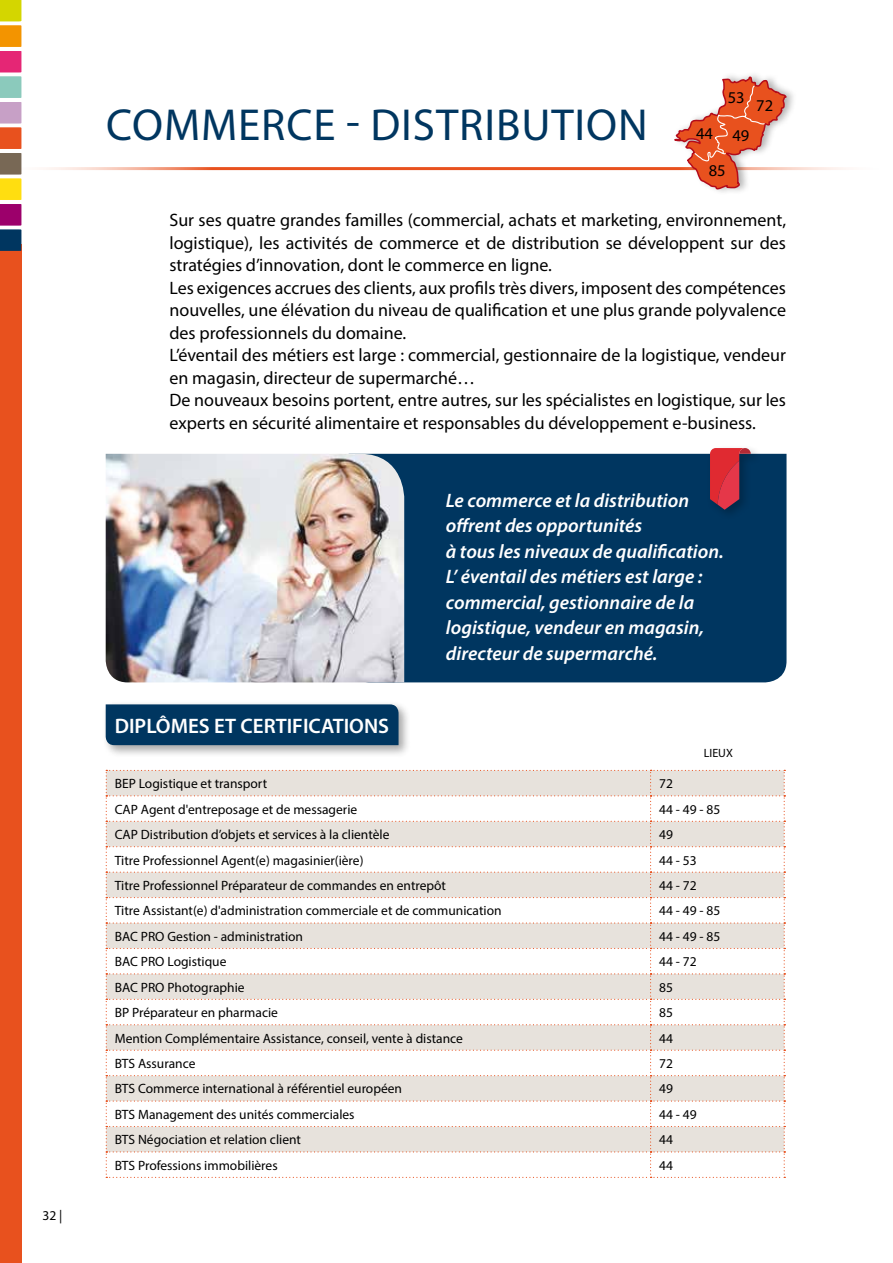
<style>
.page{position:relative;width:893px;height:1263px;background:#fff}
.page>*{position:absolute;margin:0;border:0;box-sizing:border-box;transform-origin:0 0}
.t1{font:45px "Myriad Pro";letter-spacing:.02em;color:#003660}
.t2{font:600 21px "Myriad Pro";color:#fff}
.t3{font:italic 600 19.5px/25.5px "Myriad Pro";color:#fff}
.t4{font:18px/22.5px "Myriad Pro";color:#000}
.t5{font:16.5px "Myriad Pro";color:#000}
.t6{font:13.5px "Myriad Pro";color:#000}
.t7{font:12px "Myriad Pro";color:#000}
</style>
<div class="page">
<div style="left:0;top:244px;width:21px;height:1019px;background:#e8511e"></div>
<hr style="left:0;top:167px;width:892px;height:3px;background:#e8511e">
<div style="left:102px;top:701px;width:309px;height:57px;background:#000;opacity:.35"></div>
<div style="left:106px;top:704px;width:293px;height:41px;background:#003660"></div>
<svg style="left:106px;top:770px;width:679px;height:408px"></svg>
<div style="left:404px;top:454px;width:382px;height:228px;background:#003660"></div>
<img style="left:106px;top:454px;width:298px;height:228px">
<div style="left:706px;top:444px;width:57px;height:77px;background:#000;opacity:.25"></div>
<svg style="left:710px;top:448px;width:41px;height:62px;background:#973044"></svg>
<svg style="left:0;top:0;width:21px;height:251px;background:#bd8c6b"></svg>
<div style="left:672px;top:70px;width:125px;height:126px;background:#000;opacity:.3"></div>
<svg style="left:672px;top:76px;width:116px;height:114px"></svg>
<p class="t6" style="left:43px;top:1207px;width:21px">32 |</p>
<h1 class="t1" style="left:106px;top:97px;width:543px">COMMERCE - DISTRIBUTION</h1>
<p class="t5" style="left:728px;top:87px;width:18px">53</p>
<p class="t5" style="left:696px;top:124px;width:55px">44 49</p>
<p class="t5" style="left:709px;top:161px;width:18px">85</p>
<p class="t5" style="left:756px;top:95px;width:18px">72</p>
<p class="t4" style="left:169px;top:209px;width:618px">Sur ses quatre grandes familles (commercial, achats et marketing, environnement, logistique), les activités de commerce et de distribution se développent sur des stratégies d’innovation, dont le commerce en ligne.<br>Les exigences accrues des clients, aux profils très divers, imposent des compétences nouvelles, une élévation du niveau de qualification et une plus grande polyvalence des professionnels du domaine.<br>L’éventail des métiers est large : commercial, gestionnaire de la logistique, vendeur en magasin, directeur de supermarché…<br>De nouveaux besoins portent, entre autres, sur les spécialistes en logistique, sur les experts en sécurité alimentaire et responsables du développement e-business.</p>
<h2 class="t2" style="left:115px;top:712px;width:276px">DIPLÔMES ET CERTIFICATIONS</h2>
<h3 class="t3" style="left:446px;top:487px;width:279px">Le commerce et la distribution offrent des opportunités<br>à tous les niveaux de qualification.<br>L’ éventail des métiers est large : commercial, gestionnaire de la logistique, vendeur en magasin, directeur de supermarché.</h3>
<p class="t7" style="left:704px;top:745px;width:31px">LIEUX</p>
<p class="t6" style="left:115px;top:775px;width:154px">BEP Logistique et transport</p>
<p class="t6" style="left:659px;top:775px;width:15px">72</p>
<p class="t6" style="left:115px;top:801px;width:244px">CAP Agent d'entreposage et de messagerie</p>
<p class="t6" style="left:659px;top:801px;width:63px">44 - 49 - 85</p>
<p class="t6" style="left:115px;top:826px;width:276px">CAP Distribution d’objets et services à la clientèle</p>
<p class="t6" style="left:659px;top:826px;width:15px">49</p>
<p class="t6" style="left:115px;top:852px;width:250px">Titre Professionnel Agent(e) magasinier(ière)</p>
<p class="t6" style="left:659px;top:852px;width:39px">44 - 53</p>
<p class="t6" style="left:115px;top:877px;width:333px">Titre Professionnel Préparateur de commandes en entrepôt</p>
<p class="t6" style="left:659px;top:877px;width:39px">44 - 72</p>
<p class="t6" style="left:115px;top:902px;width:388px">Titre Assistant(e) d'administration commerciale et de communication</p>
<p class="t6" style="left:659px;top:902px;width:63px">44 - 49 - 85</p>
<p class="t6" style="left:115px;top:928px;width:190px">BAC PRO Gestion - administration</p>
<p class="t6" style="left:659px;top:928px;width:63px">44 - 49 - 85</p>
<p class="t6" style="left:115px;top:953px;width:113px">BAC PRO Logistique</p>
<p class="t6" style="left:659px;top:953px;width:39px">44 - 72</p>
<p class="t6" style="left:115px;top:979px;width:131px">BAC PRO Photographie</p>
<p class="t6" style="left:659px;top:979px;width:15px">85</p>
<p class="t6" style="left:115px;top:1004px;width:165px">BP Préparateur en pharmacie</p>
<p class="t6" style="left:659px;top:1004px;width:15px">85</p>
<p class="t6" style="left:115px;top:1030px;width:350px">Mention Complémentaire Assistance, conseil, vente à distance</p>
<p class="t6" style="left:659px;top:1030px;width:15px">44</p>
<p class="t6" style="left:115px;top:1055px;width:82px">BTS Assurance</p>
<p class="t6" style="left:659px;top:1055px;width:15px">72</p>
<p class="t6" style="left:115px;top:1080px;width:289px">BTS Commerce international à référentiel européen</p>
<p class="t6" style="left:659px;top:1080px;width:15px">49</p>
<p class="t6" style="left:115px;top:1106px;width:241px">BTS Management des unités commerciales</p>
<p class="t6" style="left:659px;top:1106px;width:39px">44 - 49</p>
<p class="t6" style="left:115px;top:1131px;width:188px">BTS Négociation et relation client</p>
<p class="t6" style="left:659px;top:1131px;width:15px">44</p>
<p class="t6" style="left:115px;top:1157px;width:164px">BTS Professions immobilières</p>
<p class="t6" style="left:659px;top:1157px;width:15px">44</p>
</div>
